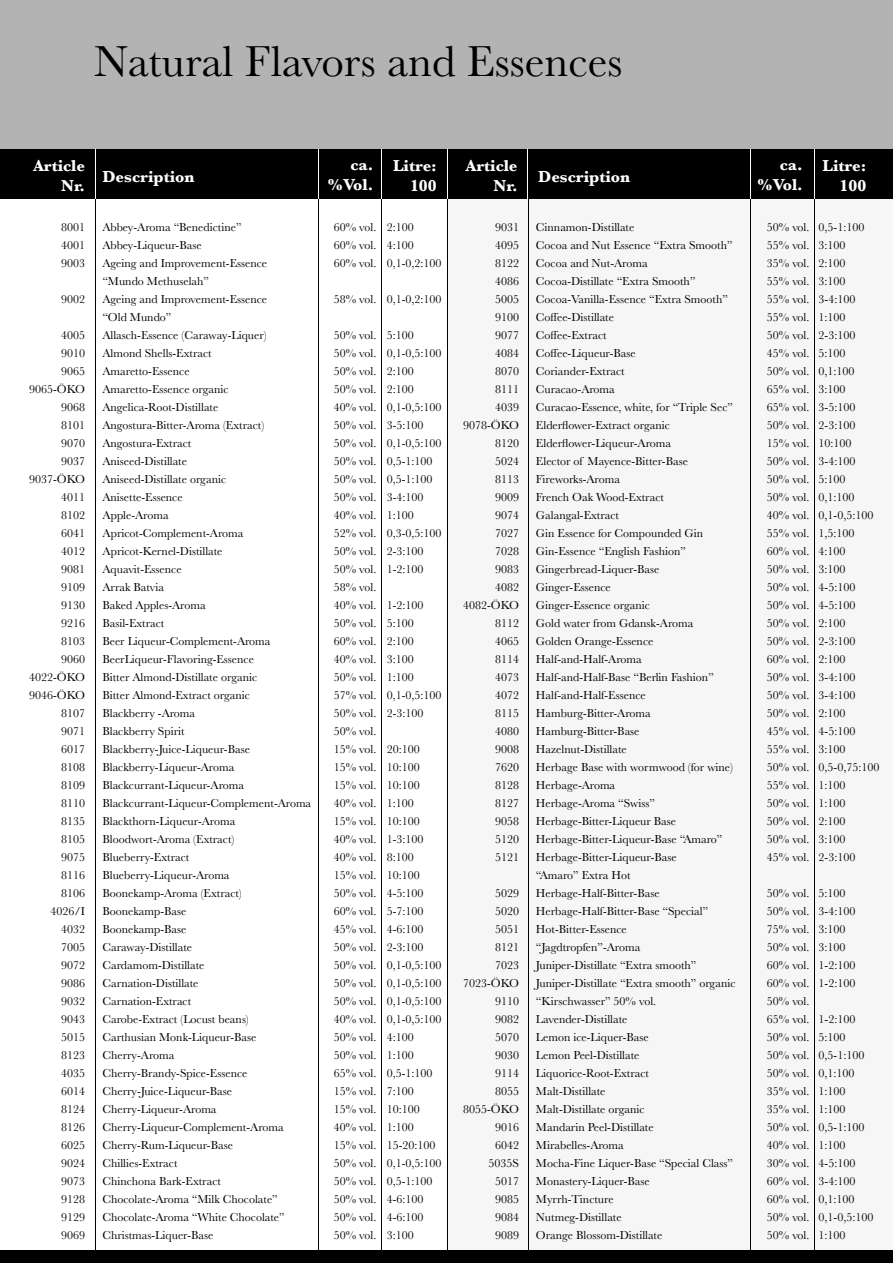
<style>
.page{position:relative;width:893px;height:1263px;background:#fff}
.page>*{position:absolute;margin:0;border:0;box-sizing:border-box;transform-origin:0 0}
.t1{font:45px "Baskerville";color:#000}
.t2{font:700 16.5px/19.8px "Baskerville";color:#fff;text-align:right}
.t3{font:12px/18px "Baskerville";color:#000}
</style>
<div class="page">
<div style="left:0;top:0;width:893px;height:160px;background:#b3b3b3"></div>
<div style="left:448px;top:196px;width:445px;height:1054px;background:#f6f6f6"></div>
<div style="left:0;top:149px;width:893px;height:50px;background:#000"></div>
<hr style="left:95px;top:149px;width:1px;height:1114px;background:#000">
<hr style="left:528px;top:149px;width:1px;height:1114px;background:#000">
<hr style="left:318px;top:149px;width:1px;height:1114px;background:#000">
<hr style="left:750px;top:149px;width:1px;height:1114px;background:#000">
<hr style="left:381px;top:149px;width:1px;height:1114px;background:#000">
<hr style="left:447px;top:149px;width:1px;height:1114px;background:#000">
<hr style="left:814px;top:149px;width:1px;height:1114px;background:#000">
<div style="left:0;top:1250px;width:893px;height:13px;background:#000"></div>
<hr style="left:95px;top:149px;width:1px;height:50px;background:#fff">
<hr style="left:318px;top:149px;width:1px;height:50px;background:#fff">
<hr style="left:381px;top:149px;width:1px;height:50px;background:#fff">
<hr style="left:447px;top:149px;width:1px;height:50px;background:#fff">
<hr style="left:527px;top:149px;width:1px;height:50px;background:#fff">
<hr style="left:750px;top:149px;width:1px;height:50px;background:#fff">
<hr style="left:814px;top:149px;width:1px;height:50px;background:#fff">
<h1 class="t1" style="left:94px;top:32px;width:530px">Natural Flavors and Essences</h1>
<h2 class="t2" style="left:33px;top:156px;width:53px">Article<br>Nr.</h2>
<h2 class="t2" style="left:466px;top:156px;width:53px">Article<br>Nr.</h2>
<h2 class="t2" style="left:393px;top:156px;width:45px">Litre:<br>100</h2>
<h2 class="t2" style="left:823px;top:156px;width:45px">Litre:<br>100</h2>
<h2 class="t2" style="left:327px;top:155px;width:48px">ca. %Vol.</h2>
<h2 class="t2" style="left:757px;top:155px;width:48px">ca. %Vol.</h2>
<h2 class="t2" style="left:102px;top:167px;width:94px">Description</h2>
<h2 class="t2" style="left:538px;top:167px;width:94px">Description</h2>
<p class="t3" style="left:61px;top:218px;width:25px;text-align:justify">8001<br>4001<br>9003</p>
<p class="t3" style="left:61px;top:290px;width:25px">9002</p>
<p class="t3" style="left:29px;top:326px;width:57px;text-align:right">4005<br>9010<br>9065<br>9065-ÖKO<br>9068<br>8101<br>9070<br>9037<br>9037-ÖKO<br>4011<br>8102<br>6041<br>4012<br>9081<br>9109<br>9130<br>9216<br>8103<br>9060<br>4022-ÖKO<br>9046-ÖKO<br>8107<br>9071<br>6017<br>8108<br>8109<br>8110<br>8135<br>8105<br>9075<br>8116<br>8106<br>4026/I<br>4032<br>7005<br>9072<br>9086<br>9032<br>9043<br>5015<br>8123<br>4035<br>6014<br>8124<br>8126<br>6025<br>9024<br>9073<br>9128<br>9129<br>9069</p>
<p class="t3" style="left:334px;top:218px;width:44px;text-align:justify">60% vol.<br>60% vol.<br>60% vol.</p>
<p class="t3" style="left:334px;top:290px;width:44px">58% vol.</p>
<p class="t3" style="left:334px;top:326px;width:44px;text-align:justify">50% vol.<br>50% vol.<br>50% vol.<br>50% vol.<br>40% vol.<br>50% vol.<br>50% vol.<br>50% vol.<br>50% vol.<br>50% vol.<br>40% vol.<br>52% vol.<br>50% vol.<br>50% vol.<br>58% vol.<br>40% vol.<br>50% vol.<br>60% vol.<br>40% vol.<br>50% vol.<br>57% vol.<br>50% vol.<br>50% vol.<br>15% vol.<br>15% vol.<br>15% vol.<br>40% vol.<br>15% vol.<br>40% vol.<br>40% vol.<br>15% vol.<br>50% vol.<br>60% vol.<br>45% vol.<br>50% vol.<br>50% vol.<br>50% vol.<br>50% vol.<br>40% vol.<br>50% vol.<br>50% vol.<br>65% vol.<br>15% vol.<br>15% vol.<br>40% vol.<br>15% vol.<br>50% vol.<br>50% vol.<br>50% vol.<br>50% vol.<br>50% vol.</p>
<p class="t3" style="left:102px;top:218px;width:210px">Abbey-Aroma “Benedictine”<br>Abbey-Liqueur-Base<br>Ageing and Improvement-Essence “Mundo Methuselah”<br>Ageing and Improvement-Essence<br>“Old Mundo”<br>Allasch-Essence (Caraway-Liquer)<br>Almond Shells-Extract<br>Amaretto-Essence<br>Amaretto-Essence organic<br>Angelica-Root-Distillate<br>Angostura-Bitter-Aroma (Extract)<br>Angostura-Extract<br>Aniseed-Distillate<br>Aniseed-Distillate organic<br>Anisette-Essence<br>Apple-Aroma<br>Apricot-Complement-Aroma<br>Apricot-Kernel-Distillate<br>Aquavit-Essence<br>Arrak Batvia<br>Baked Apples-Aroma<br>Basil-Extract<br>Beer Liqueur-Complement-Aroma<br>BeerLiqueur-Flavoring-Essence<br>Bitter Almond-Distillate organic<br>Bitter Almond-Extract organic<br>Blackberry -Aroma<br>Blackberry Spirit<br>Blackberry-Juice-Liqueur-Base<br>Blackberry-Liqueur-Aroma<br>Blackcurrant-Liqueur-Aroma<br>Blackcurrant-Liqueur-Complement-Aroma<br>Blackthorn-Liqueur-Aroma<br>Bloodwort-Aroma (Extract)<br>Blueberry-Extract<br>Blueberry-Liqueur-Aroma<br>Boonekamp-Aroma (Extract)<br>Boonekamp-Base<br>Boonekamp-Base<br>Caraway-Distillate<br>Cardamom-Distillate<br>Carnation-Distillate<br>Carnation-Extract<br>Carobe-Extract (Locust beans)<br>Carthusian Monk-Liqueur-Base<br>Cherry-Aroma<br>Cherry-Brandy-Spice-Essence<br>Cherry-Juice-Liqueur-Base<br>Cherry-Liqueur-Aroma<br>Cherry-Liqueur-Complement-Aroma<br>Cherry-Rum-Liqueur-Base<br>Chillies-Extract<br>Chinchona Bark-Extract<br>Chocolate-Aroma “Milk Chocolate”<br>Chocolate-Aroma “White Chocolate”<br>Christmas-Liquer-Base</p>
<p class="t3" style="left:387px;top:218px;width:56px">2:100<br>4:100<br>0,1-0,2:100</p>
<p class="t3" style="left:387px;top:290px;width:56px">0,1-0,2:100</p>
<p class="t3" style="left:387px;top:326px;width:56px">5:100<br>0,1-0,5:100<br>2:100<br>2:100<br>0,1-0,5:100<br>3-5:100<br>0,1-0,5:100<br>0,5-1:100<br>0,5-1:100<br>3-4:100<br>1:100<br>0,3-0,5:100<br>2-3:100<br>1-2:100</p>
<p class="t3" style="left:387px;top:596px;width:56px">1-2:100<br>5:100<br>2:100<br>3:100<br>1:100<br>0,1-0,5:100<br>2-3:100</p>
<p class="t3" style="left:387px;top:740px;width:56px">20:100<br>10:100<br>10:100<br>1:100<br>10:100<br>1-3:100<br>8:100<br>10:100<br>4-5:100<br>5-7:100<br>4-6:100<br>2-3:100<br>0,1-0,5:100<br>0,1-0,5:100<br>0,1-0,5:100<br>0,1-0,5:100<br>4:100<br>1:100<br>0,5-1:100<br>7:100<br>10:100<br>1:100<br>15-20:100<br>0,1-0,5:100<br>0,5-1:100<br>4-6:100<br>4-6:100<br>3:100</p>
<p class="t3" style="left:463px;top:218px;width:57px;text-align:right">9031<br>4095<br>8122<br>4086<br>5005<br>9100<br>9077<br>4084<br>8070<br>8111<br>4039<br>9078-ÖKO<br>8120<br>5024<br>8113<br>9009<br>9074<br>7027<br>7028<br>9083<br>4082<br>4082-ÖKO<br>8112<br>4065<br>8114<br>4073<br>4072<br>8115<br>4080<br>9008<br>7620<br>8128<br>8127<br>9058<br>5120<br>5121</p>
<p class="t3" style="left:463px;top:884px;width:57px;text-align:right">5029<br>5020<br>5051<br>8121<br>7023<br>7023-ÖKO<br>9110<br>9082<br>5070<br>9030<br>9114<br>8055<br>8055-ÖKO<br>9016<br>6042<br>5035S<br>5017<br>9085<br>9084<br>9089</p>
<p class="t3" style="left:536px;top:218px;width:201px">Cinnamon-Distillate<br>Cocoa and Nut Essence “Extra Smooth”<br>Cocoa and Nut-Aroma<br>Cocoa-Distillate “Extra Smooth”<br>Cocoa-Vanilla-Essence “Extra Smooth”<br>Coffee-Distillate<br>Coffee-Extract<br>Coffee-Liqueur-Base<br>Coriander-Extract<br>Curacao-Aroma<br>Curacao-Essence, white, for “Triple Sec”<br>Elderflower-Extract organic<br>Elderflower-Liqueur-Aroma<br>Elector of Mayence-Bitter-Base<br>Fireworks-Aroma<br>French Oak Wood-Extract<br>Galangal-Extract<br>Gin Essence for Compounded Gin<br>Gin-Essence “English Fashion”<br>Gingerbread-Liquer-Base<br>Ginger-Essence<br>Ginger-Essence organic<br>Gold water from Gdansk-Aroma<br>Golden Orange-Essence<br>Half-and-Half-Aroma<br>Half-and-Half-Base “Berlin Fashion”<br>Half-and-Half-Essence<br>Hamburg-Bitter-Aroma<br>Hamburg-Bitter-Base<br>Hazelnut-Distillate<br>Herbage Base with wormwood (for wine)<br>Herbage-Aroma<br>Herbage-Aroma “Swiss”<br>Herbage-Bitter-Liqueur Base<br>Herbage-Bitter-Liqueur-Base “Amaro”<br>Herbage-Bitter-Liqueur-Base<br>“Amaro” Extra Hot<br>Herbage-Half-Bitter-Base<br>Herbage-Half-Bitter-Base “Special”<br>Hot-Bitter-Essence<br>“Jagdtropfen”-Aroma<br>Juniper-Distillate “Extra smooth”<br>Juniper-Distillate “Extra smooth” organic “Kirschwasser” 50% vol.<br>Lavender-Distillate<br>Lemon ice-Liquer-Base<br>Lemon Peel-Distillate<br>Liquorice-Root-Extract<br>Malt-Distillate<br>Malt-Distillate organic<br>Mandarin Peel-Distillate<br>Mirabelles-Aroma<br>Mocha-Fine Liquer-Base “Special Class”<br>Monastery-Liquer-Base<br>Myrrh-Tincture<br>Nutmeg-Distillate<br>Orange Blossom-Distillate</p>
<p class="t3" style="left:767px;top:218px;width:44px;text-align:justify">50% vol.<br>55% vol.<br>35% vol.<br>55% vol.<br>55% vol.<br>55% vol.<br>50% vol.<br>45% vol.<br>50% vol.<br>65% vol.<br>65% vol.<br>50% vol.<br>15% vol.<br>50% vol.<br>50% vol.<br>50% vol.<br>40% vol.<br>55% vol.<br>60% vol.<br>50% vol.<br>50% vol.<br>50% vol.<br>50% vol.<br>50% vol.<br>60% vol.<br>50% vol.<br>50% vol.<br>50% vol.<br>45% vol.<br>55% vol.<br>50% vol.<br>55% vol.<br>50% vol.<br>50% vol.<br>50% vol.<br>45% vol.</p>
<p class="t3" style="left:767px;top:884px;width:44px;text-align:justify">50% vol.<br>50% vol.<br>75% vol.<br>50% vol.<br>60% vol.<br>60% vol.<br>50% vol.<br>65% vol.<br>50% vol.<br>50% vol.<br>50% vol.<br>35% vol.<br>35% vol.<br>50% vol.<br>40% vol.<br>30% vol.<br>60% vol.<br>60% vol.<br>50% vol.<br>50% vol.</p>
<p class="t3" style="left:819px;top:218px;width:62px">0,5-1:100<br>3:100<br>2:100<br>3:100<br>3-4:100<br>1:100<br>2-3:100<br>5:100<br>0,1:100<br>3:100<br>3-5:100<br>2-3:100<br>10:100<br>3-4:100<br>5:100<br>0,1:100<br>0,1-0,5:100<br>1,5:100<br>4:100<br>3:100<br>4-5:100<br>4-5:100<br>2:100<br>2-3:100<br>2:100<br>3-4:100<br>3-4:100<br>2:100<br>4-5:100<br>3:100<br>0,5-0,75:100<br>1:100<br>1:100<br>2:100<br>3:100<br>2-3:100</p>
<p class="t3" style="left:819px;top:884px;width:38px">5:100<br>3-4:100<br>3:100<br>3:100<br>1-2:100<br>1-2:100</p>
<p class="t3" style="left:819px;top:1010px;width:56px">1-2:100<br>5:100<br>0,5-1:100<br>0,1:100<br>1:100<br>1:100<br>0,5-1:100<br>1:100<br>4-5:100<br>3-4:100<br>0,1:100<br>0,1-0,5:100<br>1:100</p>
</div>
